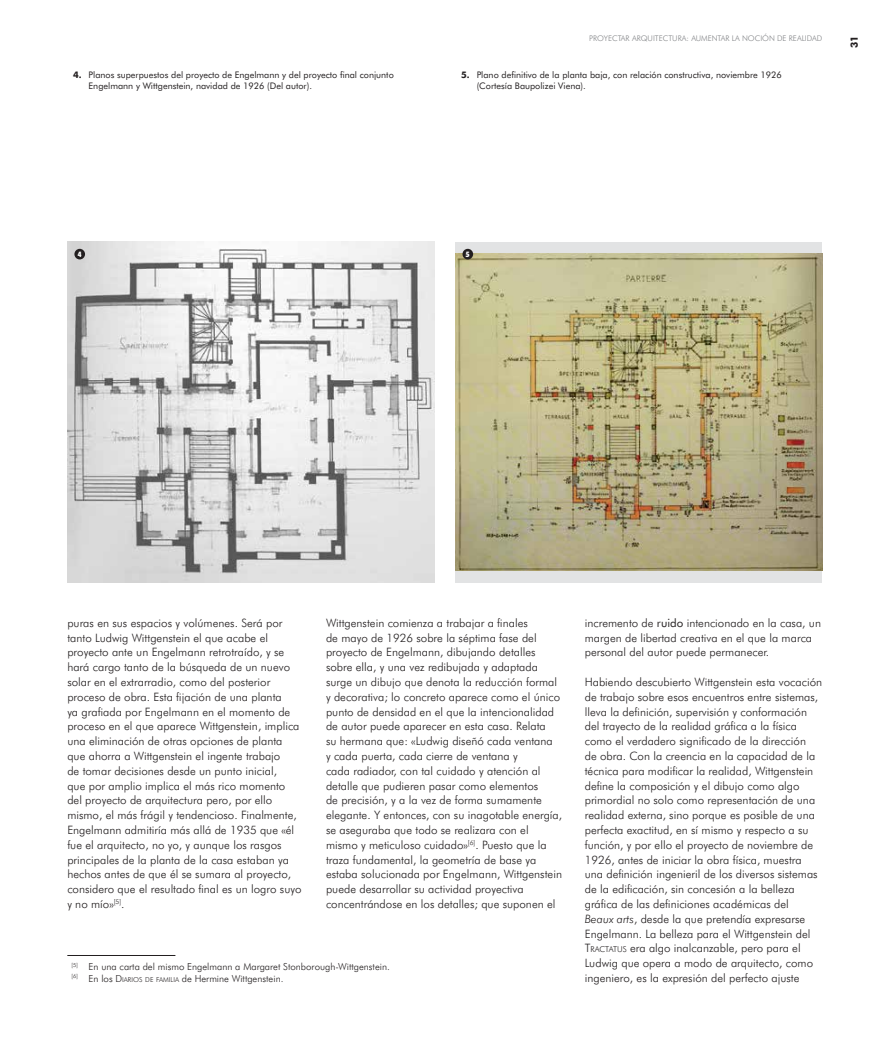
<style>
.page{position:relative;width:886px;height:1046px;background:#fff}
.page>*{position:absolute;margin:0;border:0;box-sizing:border-box;transform-origin:0 0}
.t1{font:300 11.5px/14.8px "Futura BT";color:#231f20}
.t2{font:700 10px "Futura BT";color:#231f20}
.t3{font:300 9.75px/11.6px "Futura BT";color:#231f20}
.t4{font:9px/10.9px "Futura BT";color:#231f20}
.t5{font:300 7.75px "Futura BT";color:#808285}
.t6{font:900 condensed 7.5px "Futura BT";color:#fff}
.s1{font-weight:700}
.s2{font-weight:400}
.s3{font-style:italic}
.s4{font-style:inherit}
.s5{font-size:8.12px}
.s6{font-size:6.75px}
</style>
<div class="page">
<div style="left:455px;top:242px;width:367px;height:340px;background:#e2e3e4"></div>
<hr style="left:67px;top:955px;width:108px;height:1px;background:#231f20">
<img style="left:67px;top:242px;width:367px;height:340px">
<img style="left:455px;top:253px;width:367px;height:318px">
<div style="left:74px;top:249px;width:11px;height:10px;background:#231f20;border-radius:50%"></div>
<div style="left:462px;top:249px;width:11px;height:10px;background:#231f20;border-radius:50%"></div>
<p class="t5" style="left:589px;top:34px;width:234px">PROYECTAR ARQUITECTURA: AUMENTAR LA NOCIÓN DE REALIDAD</p>
<p class="t4" style="left:89px;top:69px;width:307px;text-indent:-16px"><span class="s1">4.</span> Planos superpuestos del proyecto de Engelmann y del proyecto final conjunto<br>Engelmann y Wittgenstein, navidad de 1926 (Del autor).</p>
<p class="t4" style="left:477px;top:69px;width:307px;text-indent:-16px"><span class="s1">5.</span> Plano definitivo de la planta baja, con relación constructiva, noviembre 1926 (Cortesía Baupolizei Viena).</p>
<p class="t2" style="left:848px;top:48px;width:14px;rotate:-90deg">31</p>
<p class="t6" style="left:78px;top:250px;width:5px">4</p>
<p class="t6" style="left:466px;top:250px;width:5px">5</p>
<p class="t1" style="left:67px;top:615px;width:236px">puras en sus espacios y volúmenes. Será por tanto Ludwig Wittgenstein el que acabe el proyecto ante un Engelmann retrotraído, y se hará cargo tanto de la búsqueda de un nuevo solar en el extrarradio, como del posterior proceso de obra. Esta fijación de una planta<br>ya grafiada por Engelmann en el momento de proceso en el que aparece Wittgenstein, implica una eliminación de otras opciones de planta que ahorra a Wittgenstein el ingente trabajo<br>de tomar decisiones desde un punto inicial,<br>que por amplio implica el más rico momento del proyecto de arquitectura pero, por ello mismo, el más frágil y tendencioso. Finalmente, Engelmann admitiría más allá de 1935 que «él fue el arquitecto, no yo, y aunque los rasgos principales de la planta de la casa estaban ya hechos antes de que él se sumara al proyecto, considero que el resultado final es un logro suyo y no mío»<sup>[5]</sup>.</p>
<p class="t1" style="left:326px;top:615px;width:238px">Wittgenstein comienza a trabajar a finales<br>de mayo de 1926 sobre la séptima fase del proyecto de Engelmann, dibujando detalles sobre ella, y una vez redibujada y adaptada surge un dibujo que denota la reducción formal y decorativa; lo concreto aparece como el único punto de densidad en el que la intencionalidad de autor puede aparecer en esta casa. Relata<br>su hermana que: «Ludwig diseñó cada ventana<br>y cada puerta, cada cierre de ventana y<br>cada radiador, con tal cuidado y atención al detalle que pudieren pasar como elementos<br>de precisión, y a la vez de forma sumamente elegante. Y entonces, con su inagotable energía, se aseguraba que todo se realizara con el mismo y meticuloso cuidado»<sup>[6]</sup>. Puesto que la traza fundamental, la geometría de base ya estaba solucionada por Engelmann, Wittgenstein puede desarrollar su actividad proyectiva concentrándose en los detalles; que suponen el</p>
<p class="t1" style="left:585px;top:615px;width:238px">incremento de <span class="s2">ruido</span> intencionado en la casa, un margen de libertad creativa en el que la marca personal del autor puede permanecer.</p>
<p class="t1" style="left:585px;top:674px;width:239px">Habiendo descubierto Wittgenstein esta vocación de trabajo sobre esos encuentros entre sistemas, lleva la definición, supervisión y conformación del trayecto de la realidad gráfica a la física como el verdadero significado de la dirección<br>de obra. Con la creencia en la capacidad de la técnica para modificar la realidad, Wittgenstein define la composición y el dibujo como algo primordial no solo como representación de una realidad externa, sino porque es posible de una perfecta exactitud, en sí mismo y respecto a su función, y por ello el proyecto de noviembre de 1926, antes de iniciar la obra física, muestra una definición ingenieril de los diversos sistemas de la edificación, sin concesión a la belleza gráfica de las definiciones académicas del<br><span class="s3">Beaux arts</span>, desde la que pretendía expresarse Engelmann. La belleza para el Wittgenstein del <span class="s4">T</span><span class="s5">RACTATUS</span> era algo inalcanzable, pero para el Ludwig que opera a modo de arquitecto, como ingeniero, es la expresión del perfecto ajuste</p>
<p class="t3" style="left:72px;top:960px;width:320px"><sup>[5]</sup> En una carta del mismo Engelmann a Margaret Stonborough-Wittgenstein. <sup>[6]</sup> En los <span class="s4">D</span> <span class="s6">IARIOS DE FAMILIA</span> de Hermine Wittgenstein.</p>
</div>
